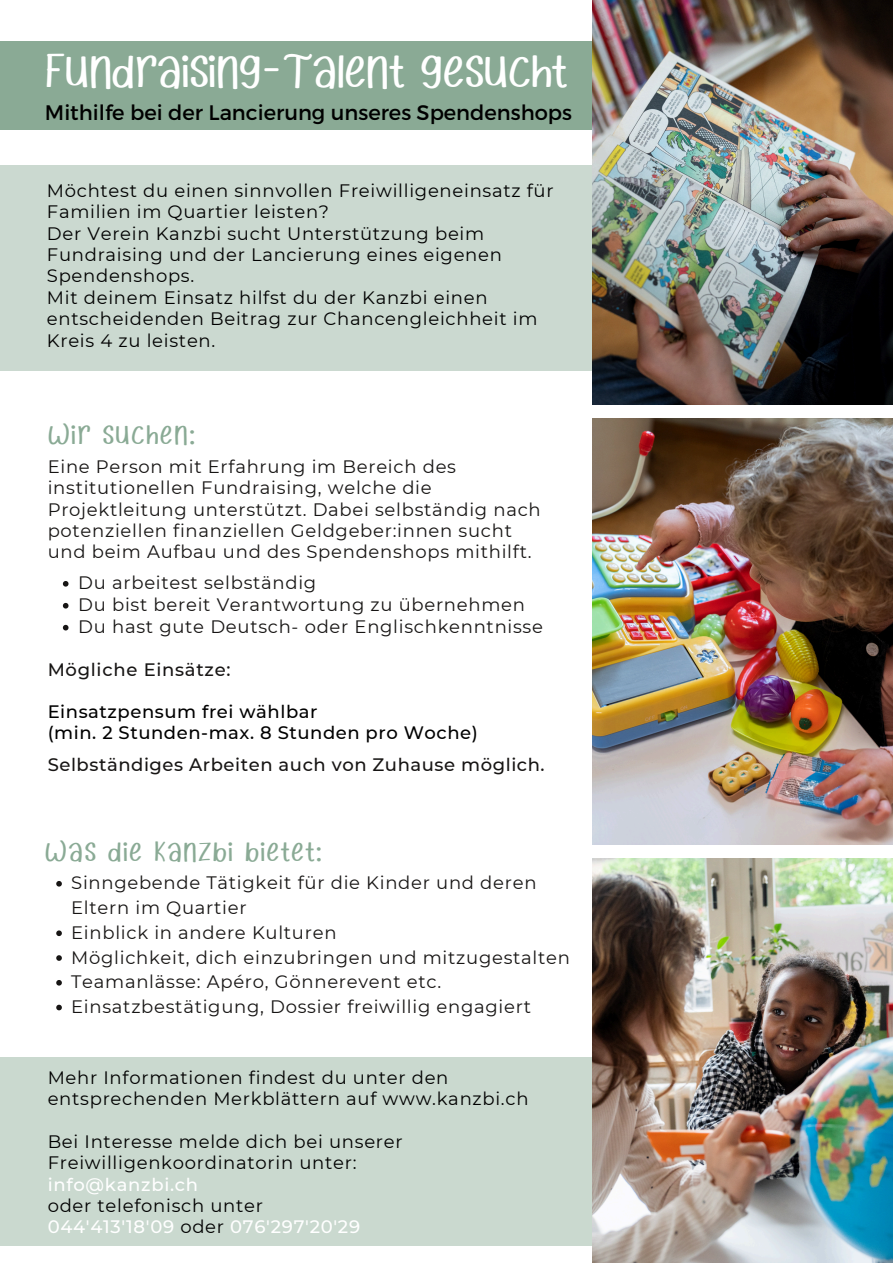
<style>
.page{position:relative;width:893px;height:1263px;background:#fff}
.page>*{position:absolute;margin:0;border:0;box-sizing:border-box;transform-origin:0 0}
.t1{font:48.22px "Kidstar";color:#fff}
.t2{font:28.5px "Kidstar";letter-spacing:.05em;color:#8aaa95}
.t3{font:21px "Montserrat";color:#000}
.t4{font:18px/21.4px "Montserrat";letter-spacing:.04em;color:#171514}
.t5{font:18px/21.4px "Montserrat";letter-spacing:.04em;color:#000}
.t6{font:500 18px "Montserrat";letter-spacing:.03em;color:#171514}
.t7{font:500 18px/20.2px "Montserrat";letter-spacing:.03em;color:#000}
.t8{font:500 18px "Montserrat";letter-spacing:.04em;color:#fff}
.s1{font-weight:400;color:#000}
</style>
<div class="page">
<div style="left:0;top:165px;width:658px;height:205px;background:#cbd9d0"></div>
<div style="left:0;top:1057px;width:658px;height:188px;background:#cad9cf"></div>
<div style="left:0;top:41px;width:633px;height:89px;background:#8aaa95"></div>
<img style="left:593px;top:0;width:300px;height:404px">
<img style="left:593px;top:418px;width:300px;height:426px">
<img style="left:593px;top:858px;width:300px;height:405px">
<svg style="left:56px;top:881px;width:6px;height:5px"></svg>
<svg style="left:56px;top:930px;width:6px;height:6px"></svg>
<svg style="left:56px;top:955px;width:6px;height:6px"></svg>
<svg style="left:56px;top:980px;width:6px;height:5px"></svg>
<svg style="left:56px;top:1005px;width:6px;height:5px"></svg>
<svg style="left:63px;top:581px;width:5px;height:6px"></svg>
<svg style="left:63px;top:603px;width:5px;height:5px"></svg>
<svg style="left:63px;top:625px;width:5px;height:5px"></svg>
<h1 class="t1" style="left:45px;top:51px;width:524px">Fundraising-Talent gesucht</h1>
<h3 class="t3" style="left:45px;top:99px;width:528px">Mithilfe bei der Lancierung unseres Spendenshops</h3>
<p class="t5" style="left:47px;top:180px;width:508px">Möchtest du einen sinnvollen Freiwilligeneinsatz für</p>
<p class="t5" style="left:47px;top:201px;width:284px">Familien im Quartier leisten?</p>
<p class="t5" style="left:47px;top:222px;width:456px">Der Verein Kanzbi sucht Unterstützung beim<br>Fundraising und der Lancierung eines eigenen<br>Spendenshops.</p>
<p class="t5" style="left:47px;top:287px;width:492px">Mit deinem Einsatz hilfst du der Kanzbi einen entscheidenden Beitrag zur Chancengleichheit im<br>Kreis 4 zu leisten.</p>
<p class="t2" style="left:48px;top:422px;width:149px">Wir suchen:</p>
<p class="t4" style="left:48px;top:456px;width:494px">Eine Person mit Erfahrung im Bereich des institutionellen Fundraising, welche die Projektleitung unterstützt. Dabei selbständig nach potenziellen finanziellen Geldgeber:innen sucht und beim Aufbau und des Spendenshops mithilft.</p>
<p class="t4" style="left:78px;top:572px;width:239px">Du arbeitest selbständig</p>
<p class="t4" style="left:78px;top:594px;width:448px">Du bist bereit Verantwortung zu übernehmen</p>
<p class="t4" style="left:78px;top:616px;width:466px">Du hast gute Deutsch- oder Englischkenntnisse</p>
<p class="t6" style="left:48px;top:659px;width:184px">Mögliche Einsätze:</p>
<p class="t7" style="left:48px;top:702px;width:432px">Einsatzpensum frei wählbar<br>(min. 2 Stunden-max. 8 Stunden pro Woche)</p>
<p class="t6" style="left:48px;top:754px;width:498px">Selbständiges Arbeiten auch von Zuhause möglich.</p>
<h4 class="t2" style="left:45px;top:839px;width:278px">Was die Kanzbi bietet:</h4>
<h2 class="t4" style="left:71px;top:870px;width:467px;line-height:24.8px">Sinngebende Tätigkeit für die Kinder und deren<br>Eltern im Quartier</h2>
<p class="t4" style="left:71px;top:922px;width:267px">Einblick in andere Kulturen</p>
<p class="t4" style="left:71px;top:946px;width:500px">Möglichkeit, dich einzubringen und mitzugestalten</p>
<p class="t4" style="left:71px;top:971px;width:371px">Teamanlässe: Apéro, Gönnerevent etc.</p>
<p class="t4" style="left:71px;top:996px;width:461px">Einsatzbestätigung, Dossier freiwillig engagiert</p>
<p class="t5" style="left:48px;top:1066px;width:482px">Mehr Informationen findest du unter den entsprechenden Merkblättern auf www.kanzbi.ch</p>
<h4 class="t5" style="left:48px;top:1130px;width:356px">Bei Interesse melde dich bei unserer<br>Freiwilligenkoordinatorin unter:</h4>
<h2 class="t8" style="left:48px;top:1173px;width:152px">info@kanzbi.ch</h2>
<p class="t5" style="left:48px;top:1195px;width:217px">oder telefonisch unter</p>
<p class="t8" style="left:48px;top:1216px;width:314px">044'413'18'09 <span class="s1">oder</span> 076'297'20'29</p>
</div>
